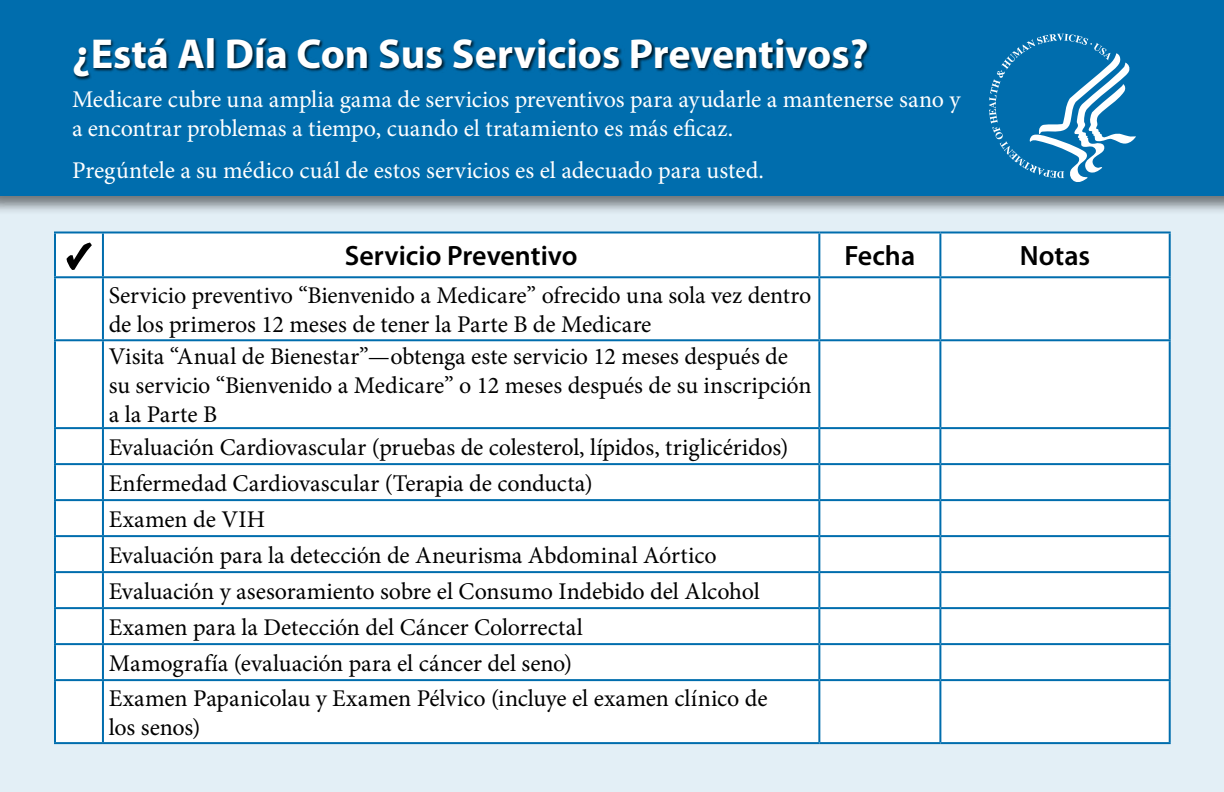
<style>
.page{position:relative;width:1224px;height:792px;background:#fff}
.page>*{position:absolute;margin:0;border:0;box-sizing:border-box;transform-origin:0 0}
.Heading_2{font:700 42px "Myriad Pro";color:#fff}
.Heading_3{font:600 28px "Myriad Pro";color:#000}
.text_12{font:24px/28.8px "Minion Pro";letter-spacing:-.005em;color:#000}
.text_12-2{font:24px/28.8px "Minion Pro";letter-spacing:-.005em;color:#fff}
</style>
<div class="page">
<div style="left:0;top:170px;width:1224px;height:622px;background:#e3eff6"></div>
<div style="left:0;top:0;width:1224px;height:216px;background:#000;opacity:.5"></div>
<div style="left:0;top:0;width:1224px;height:196px;background:#006dad"></div>
<svg style="left:989px;top:34px;width:147px;height:148px"></svg>
<div style="left:73px;top:37px;width:798px;height:44px;background:#000;opacity:.75"></div>
<div style="left:55px;top:233px;width:1115px;height:509px;background:#fff"></div>
<hr style="left:54px;top:231px;width:49px;height:2px;background:#006dad">
<hr style="left:54px;top:234px;width:2px;height:42px;background:#006dad">
<hr style="left:103px;top:231px;width:716px;height:2px;background:#006dad">
<hr style="left:102px;top:234px;width:2px;height:42px;background:#006dad">
<hr style="left:819px;top:231px;width:121px;height:2px;background:#006dad">
<hr style="left:818px;top:234px;width:2px;height:42px;background:#006dad">
<hr style="left:940px;top:231px;width:231px;height:2px;background:#006dad">
<hr style="left:939px;top:234px;width:2px;height:42px;background:#006dad">
<hr style="left:1169px;top:234px;width:2px;height:42px;background:#006dad">
<hr style="left:54px;top:276px;width:49px;height:2px;background:#006dad">
<hr style="left:54px;top:278px;width:2px;height:61px;background:#006dad">
<hr style="left:103px;top:276px;width:716px;height:2px;background:#006dad">
<hr style="left:102px;top:278px;width:2px;height:61px;background:#006dad">
<hr style="left:819px;top:276px;width:121px;height:2px;background:#006dad">
<hr style="left:818px;top:278px;width:2px;height:61px;background:#006dad">
<hr style="left:940px;top:276px;width:231px;height:2px;background:#006dad">
<hr style="left:939px;top:278px;width:2px;height:61px;background:#006dad">
<hr style="left:1169px;top:278px;width:2px;height:61px;background:#006dad">
<hr style="left:54px;top:341px;width:2px;height:86px;background:#006dad">
<hr style="left:102px;top:341px;width:2px;height:86px;background:#006dad">
<hr style="left:818px;top:341px;width:2px;height:86px;background:#006dad">
<hr style="left:939px;top:341px;width:2px;height:86px;background:#006dad">
<hr style="left:1169px;top:341px;width:2px;height:86px;background:#006dad">
<hr style="left:54px;top:429px;width:2px;height:34px;background:#006dad">
<hr style="left:102px;top:429px;width:2px;height:34px;background:#006dad">
<hr style="left:818px;top:429px;width:2px;height:34px;background:#006dad">
<hr style="left:939px;top:429px;width:2px;height:34px;background:#006dad">
<hr style="left:1169px;top:429px;width:2px;height:34px;background:#006dad">
<hr style="left:54px;top:463px;width:49px;height:2px;background:#006dad">
<hr style="left:54px;top:465px;width:2px;height:34px;background:#006dad">
<hr style="left:103px;top:463px;width:716px;height:2px;background:#006dad">
<hr style="left:102px;top:465px;width:2px;height:34px;background:#006dad">
<hr style="left:819px;top:463px;width:121px;height:2px;background:#006dad">
<hr style="left:818px;top:465px;width:2px;height:34px;background:#006dad">
<hr style="left:940px;top:463px;width:231px;height:2px;background:#006dad">
<hr style="left:939px;top:465px;width:2px;height:34px;background:#006dad">
<hr style="left:1169px;top:465px;width:2px;height:34px;background:#006dad">
<hr style="left:54px;top:499px;width:49px;height:2px;background:#006dad">
<hr style="left:54px;top:501px;width:2px;height:34px;background:#006dad">
<hr style="left:103px;top:499px;width:716px;height:2px;background:#006dad">
<hr style="left:102px;top:501px;width:2px;height:34px;background:#006dad">
<hr style="left:819px;top:499px;width:121px;height:2px;background:#006dad">
<hr style="left:818px;top:501px;width:2px;height:34px;background:#006dad">
<hr style="left:940px;top:499px;width:231px;height:2px;background:#006dad">
<hr style="left:939px;top:501px;width:2px;height:34px;background:#006dad">
<hr style="left:1169px;top:501px;width:2px;height:34px;background:#006dad">
<hr style="left:54px;top:645px;width:2px;height:34px;background:#006dad">
<hr style="left:102px;top:645px;width:2px;height:34px;background:#006dad">
<hr style="left:818px;top:645px;width:2px;height:34px;background:#006dad">
<hr style="left:939px;top:645px;width:2px;height:34px;background:#006dad">
<hr style="left:1169px;top:645px;width:2px;height:34px;background:#006dad">
<hr style="left:54px;top:679px;width:49px;height:2px;background:#006dad">
<hr style="left:54px;top:681px;width:2px;height:61px;background:#006dad">
<hr style="left:103px;top:679px;width:716px;height:2px;background:#006dad">
<hr style="left:102px;top:681px;width:2px;height:61px;background:#006dad">
<hr style="left:819px;top:679px;width:121px;height:2px;background:#006dad">
<hr style="left:818px;top:681px;width:2px;height:61px;background:#006dad">
<hr style="left:940px;top:679px;width:231px;height:2px;background:#006dad">
<hr style="left:939px;top:681px;width:2px;height:61px;background:#006dad">
<hr style="left:1169px;top:681px;width:2px;height:61px;background:#006dad">
<hr style="left:54px;top:742px;width:49px;height:2px;background:#006dad">
<hr style="left:103px;top:742px;width:716px;height:2px;background:#006dad">
<hr style="left:819px;top:742px;width:121px;height:2px;background:#006dad">
<hr style="left:940px;top:742px;width:231px;height:2px;background:#006dad">
<hr style="left:54px;top:339px;width:49px;height:2px;background:#006dad">
<hr style="left:103px;top:339px;width:716px;height:2px;background:#006dad">
<hr style="left:819px;top:339px;width:121px;height:2px;background:#006dad">
<hr style="left:940px;top:339px;width:231px;height:2px;background:#006dad">
<hr style="left:54px;top:535px;width:49px;height:2px;background:#006dad">
<hr style="left:54px;top:537px;width:2px;height:34px;background:#006dad">
<hr style="left:103px;top:535px;width:716px;height:2px;background:#006dad">
<hr style="left:102px;top:537px;width:2px;height:34px;background:#006dad">
<hr style="left:819px;top:535px;width:121px;height:2px;background:#006dad">
<hr style="left:818px;top:537px;width:2px;height:34px;background:#006dad">
<hr style="left:940px;top:535px;width:231px;height:2px;background:#006dad">
<hr style="left:939px;top:537px;width:2px;height:34px;background:#006dad">
<hr style="left:1169px;top:537px;width:2px;height:34px;background:#006dad">
<hr style="left:54px;top:573px;width:2px;height:34px;background:#006dad">
<hr style="left:102px;top:573px;width:2px;height:34px;background:#006dad">
<hr style="left:818px;top:573px;width:2px;height:34px;background:#006dad">
<hr style="left:939px;top:573px;width:2px;height:34px;background:#006dad">
<hr style="left:1169px;top:573px;width:2px;height:34px;background:#006dad">
<hr style="left:54px;top:427px;width:49px;height:2px;background:#006dad">
<hr style="left:103px;top:427px;width:716px;height:2px;background:#006dad">
<hr style="left:819px;top:427px;width:121px;height:2px;background:#006dad">
<hr style="left:940px;top:427px;width:231px;height:2px;background:#006dad">
<hr style="left:54px;top:571px;width:49px;height:2px;background:#006dad">
<hr style="left:103px;top:571px;width:716px;height:2px;background:#006dad">
<hr style="left:819px;top:571px;width:121px;height:2px;background:#006dad">
<hr style="left:940px;top:571px;width:231px;height:2px;background:#006dad">
<hr style="left:54px;top:607px;width:49px;height:2px;background:#006dad">
<hr style="left:54px;top:609px;width:2px;height:34px;background:#006dad">
<hr style="left:103px;top:607px;width:716px;height:2px;background:#006dad">
<hr style="left:102px;top:609px;width:2px;height:34px;background:#006dad">
<hr style="left:819px;top:607px;width:121px;height:2px;background:#006dad">
<hr style="left:818px;top:609px;width:2px;height:34px;background:#006dad">
<hr style="left:940px;top:607px;width:231px;height:2px;background:#006dad">
<hr style="left:939px;top:609px;width:2px;height:34px;background:#006dad">
<hr style="left:1169px;top:609px;width:2px;height:34px;background:#006dad">
<hr style="left:54px;top:643px;width:49px;height:2px;background:#006dad">
<hr style="left:103px;top:643px;width:716px;height:2px;background:#006dad">
<hr style="left:819px;top:643px;width:121px;height:2px;background:#006dad">
<hr style="left:940px;top:643px;width:231px;height:2px;background:#006dad">
<svg style="left:65px;top:214px;width:29px;height:61px"></svg>
<p class="Heading_2" style="left:72px;top:30px;width:798px">¿Está Al Día Con Sus Servicios Preventivos?</p>
<p class="text_12-2" style="left:72px;top:85px;width:890px">Medicare cubre una amplia gama de servicios preventivos para ayudarle a mantenerse sano y a encontrar problemas a tiempo, cuando el tratamiento es más eficaz.</p>
<p class="text_12-2" style="left:72px;top:156px;width:694px">Pregúntele a su médico cuál de estos servicios es el adecuado para usted.</p>
<p class="Heading_3" style="left:345px;top:238px;width:234px">Servicio Preventivo</p>
<p class="Heading_3" style="left:845px;top:238px;width:72px">Fecha</p>
<p class="Heading_3" style="left:1020px;top:238px;width:72px">Notas</p>
<p class="text_12" style="left:109px;top:281px;width:704px">Servicio preventivo “Bienvenido a Medicare” ofrecido una sola vez dentro de los primeros 12 meses de tener la Parte B de Medicare</p>
<p class="text_12" style="left:109px;top:342px;width:704px">Visita “Anual de Bienestar”—obtenga este servicio 12 meses después de su servicio “Bienvenido a Medicare” o 12 meses después de su inscripción a la Parte B</p>
<p class="text_12" style="left:109px;top:433px;width:681px">Evaluación Cardiovascular (pruebas de colesterol, lípidos, triglicéridos)</p>
<p class="text_12" style="left:109px;top:469px;width:486px">Enfermedad Cardiovascular (Terapia de conducta)</p>
<p class="text_12" style="left:109px;top:505px;width:158px">Examen de VIH</p>
<p class="text_12" style="left:109px;top:541px;width:609px">Evaluación para la detección de Aneurisma Abdominal Aórtico</p>
<p class="text_12" style="left:109px;top:577px;width:653px">Evaluación y asesoramiento sobre el Consumo Indebido del Alcohol</p>
<p class="text_12" style="left:109px;top:613px;width:476px">Examen para la Detección del Cáncer Colorrectal</p>
<p class="text_12" style="left:109px;top:649px;width:465px">Mamografía (evaluación para el cáncer del seno)</p>
<p class="text_12" style="left:109px;top:684px;width:660px">Examen Papanicolau y Examen Pélvico (incluye el examen clínico de los senos)</p>
</div>
